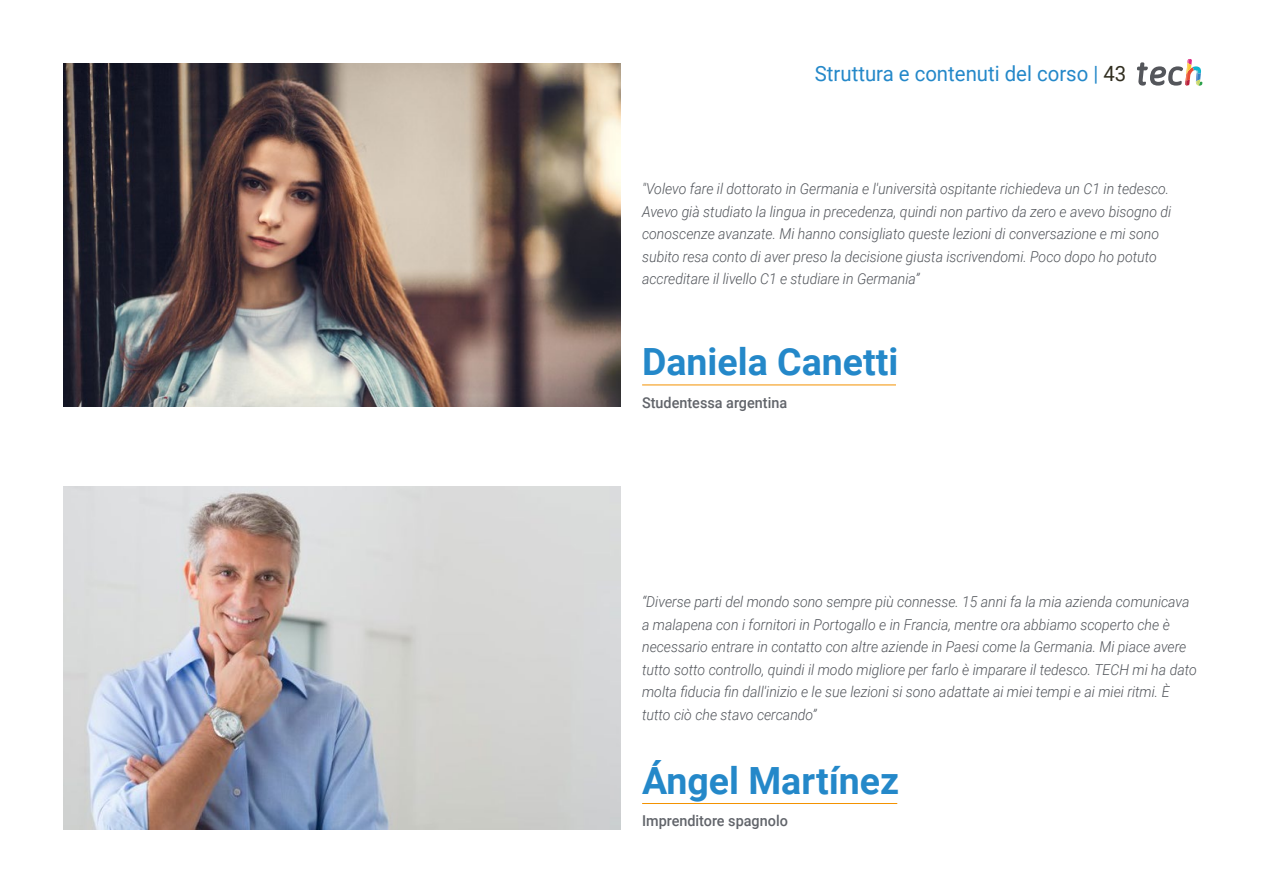
<style>
.page{position:relative;width:1263px;height:893px;background:#fff}
.page>*{position:absolute;margin:0;border:0;box-sizing:border-box;transform-origin:0 0}
.t1{font:700 37.5px "Roboto";color:#2488c9}
.t2{font:21px "Roboto";color:#2488c9}
.t3{font:italic 300 15px/22.5px "Roboto";color:#52555b;scale:.94 1}
.t4{font:500 15px "Roboto";color:#61646a;scale:.96 1}
.s1{color:#312e20}
</style>
<div class="page">
<img style="left:64px;top:486px;width:557px;height:343px">
<hr style="left:642px;top:803px;width:255px;height:1px;background:#f39200">
<img style="left:64px;top:64px;width:557px;height:343px">
<hr style="left:642px;top:385px;width:254px;height:1px;background:#f39200">
<svg style="left:1137px;top:59px;width:65px;height:27px"></svg>
<h2 class="t2" style="left:815px;top:59px;width:313px">Struttura e contenuti del corso | <span class="s1">43</span></h2>
<p class="t3" style="left:642px;top:177px;width:564px">"Volevo fare il dottorato in Germania e l'università ospitante richiedeva un C1 in tedesco.<br>Avevo già studiato la lingua in precedenza, quindi non partivo da zero e avevo bisogno di conoscenze avanzate. Mi hanno consigliato queste lezioni di conversazione e mi sono subito resa conto di aver preso la decisione giusta iscrivendomi. Poco dopo ho potuto accreditare il livello C1 e studiare in Germania”</p>
<h1 class="t1" style="left:642px;top:336px;width:258px">Daniela Canetti</h1>
<p class="t4" style="left:642px;top:392px;width:153px">Studentessa argentina</p>
<p class="t3" style="left:642px;top:590px;width:591px">“Diverse parti del mondo sono sempre più connesse. 15 anni fa la mia azienda comunicava a malapena con i fornitori in Portogallo e in Francia, mentre ora abbiamo scoperto che è necessario entrare in contatto con altre aziende in Paesi come la Germania. Mi piace avere tutto sotto controllo, quindi il modo migliore per farlo è imparare il tedesco. TECH mi ha dato molta fiducia fin dall'inizio e le sue lezioni si sono adattate ai miei tempi e ai miei ritmi. È tutto ciò che stavo cercando”</p>
<h1 class="t1" style="left:642px;top:754px;width:259px">Ángel Martínez</h1>
<p class="t4" style="left:642px;top:810px;width:153px">Imprenditore spagnolo</p>
</div>
